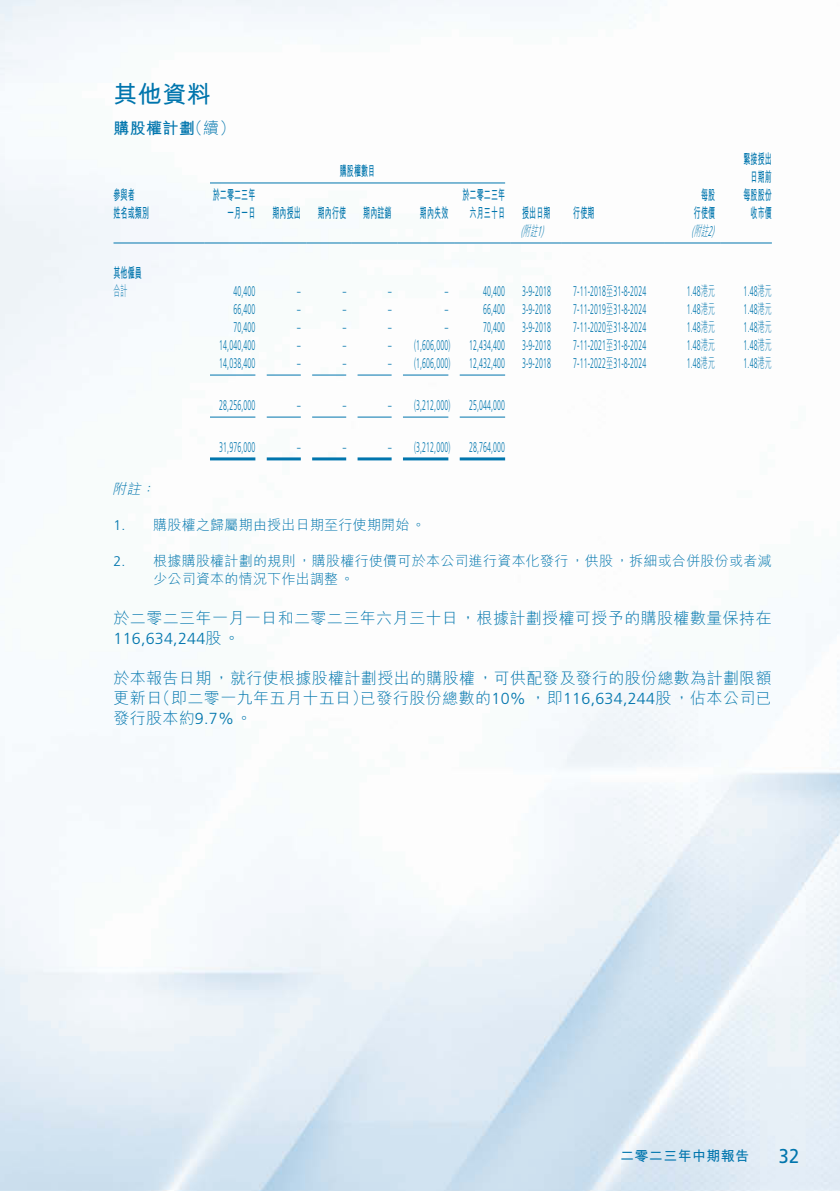
<style>
.page{position:relative;width:840px;height:1191px;background:#fff}
.page>*{position:absolute;margin:0;border:0;box-sizing:border-box;transform-origin:0 0}
.t1{font:700 24px "M Hei HK";color:#0075ad}
.t2{font:20px "Frutiger LT Std";color:#0075ad;scale:.9 1}
.t3{font:300 16px/20px "M Hei HK";letter-spacing:.025em;color:#0075ad;text-align:right}
.t4{font:300 16px "Frutiger LT Std";letter-spacing:.015em;color:#0075ad}
.t5{font:700 16px "M Hei HK";letter-spacing:.015em;color:#0075ad}
.t6{font:300 14px "Frutiger LT Std";letter-spacing:.015em;color:#0075ad;scale:.5 1}
.t7{font:700 14px/18px "M Hei HK";letter-spacing:.015em;color:#0075ad;text-align:center;scale:.5 1}
.t8{font:300 14px "M Hei HK";letter-spacing:.02em;color:#0075ad}
.t9{font:700 14px "M Hei HK";letter-spacing:.015em;color:#0075ad}
.t10{font:italic 300 14px "Frutiger LT Std";color:#0075ad;scale:.5 1}
.t11{font:italic 300 14px "M Hei HK";color:#0075ad;scale:.5 1}
.t12{font:300 14px "Frutiger LT Std";letter-spacing:.015em;color:#0075ad}
.t13{font:italic 300 14px "M Hei HK";color:#0075ad}
.t14{font:300 14px "M Hei HK";letter-spacing:.02em;color:#0075ad;scale:.5 1}
.s1{font-family:"Frutiger LT Std"}
.s2{font-family:"M Hei HK"}
</style>
<div class="page">
<img style="left:0;top:0;width:839px;height:1191px">
<hr style="left:210px;top:182px;width:295px;height:1px;background:#0075ad">
<hr style="left:113px;top:242px;width:91px;height:1px;background:#0075ad">
<hr style="left:204px;top:242px;width:57px;height:1px;background:#0075ad">
<hr style="left:261px;top:242px;width:45px;height:1px;background:#0075ad">
<hr style="left:306px;top:242px;width:45px;height:1px;background:#0075ad">
<hr style="left:351px;top:242px;width:46px;height:1px;background:#0075ad">
<hr style="left:397px;top:242px;width:57px;height:1px;background:#0075ad">
<hr style="left:454px;top:242px;width:56px;height:1px;background:#0075ad">
<hr style="left:510px;top:242px;width:51px;height:1px;background:#0075ad">
<hr style="left:561px;top:242px;width:102px;height:1px;background:#0075ad">
<hr style="left:663px;top:242px;width:57px;height:1px;background:#0075ad">
<hr style="left:720px;top:242px;width:51px;height:1px;background:#0075ad">
<hr style="left:210px;top:374px;width:45px;height:1px;background:#0075ad">
<hr style="left:266px;top:374px;width:34px;height:1px;background:#0075ad">
<hr style="left:312px;top:374px;width:34px;height:1px;background:#0075ad">
<hr style="left:357px;top:374px;width:34px;height:1px;background:#0075ad">
<hr style="left:403px;top:374px;width:45px;height:1px;background:#0075ad">
<hr style="left:459px;top:374px;width:46px;height:1px;background:#0075ad">
<hr style="left:210px;top:416px;width:45px;height:1px;background:#0075ad">
<hr style="left:266px;top:416px;width:34px;height:1px;background:#0075ad">
<hr style="left:312px;top:416px;width:34px;height:1px;background:#0075ad">
<hr style="left:357px;top:416px;width:34px;height:1px;background:#0075ad">
<hr style="left:403px;top:416px;width:45px;height:1px;background:#0075ad">
<hr style="left:459px;top:416px;width:46px;height:1px;background:#0075ad">
<hr style="left:210px;top:457px;width:45px;height:3px;background:#0075ad">
<hr style="left:266px;top:457px;width:34px;height:3px;background:#0075ad">
<hr style="left:312px;top:457px;width:34px;height:3px;background:#0075ad">
<hr style="left:357px;top:457px;width:34px;height:3px;background:#0075ad">
<hr style="left:403px;top:457px;width:45px;height:3px;background:#0075ad">
<hr style="left:459px;top:457px;width:46px;height:3px;background:#0075ad">
<h1 class="t1" style="left:113px;top:77px;width:99px">其他資料</h1>
<p class="t3" style="left:187px;top:118px;width:50px">（續(</p>
<p class="t5" style="left:113px;top:117px;width:83px">購股權計劃</p>
<p class="t7" style="left:113px;top:184px;width:72px;text-align:left">參與者<br>姓名或類別</p>
<p class="t7" style="left:213px;top:184px;width:87px">於二零二三年</p>
<p class="t7" style="left:227px;top:202px;width:58px">一月一日</p>
<p class="t7" style="left:113px;top:262px;width:58px">其他僱員</p>
<p class="t14" style="left:113px;top:281px;width:30px">合計</p>
<p class="t13" style="left:112px;top:479px;width:34px">附註</p>
<p class="t13" style="left:141px;top:479px;width:20px">：</p>
<p class="t6" style="left:233px;top:283px;width:46px">40,400</p>
<p class="t6" style="left:233px;top:301px;width:46px">66,400</p>
<p class="t6" style="left:233px;top:319px;width:46px">70,400</p>
<p class="t6" style="left:219px;top:337px;width:74px">14,040,400</p>
<p class="t6" style="left:219px;top:355px;width:74px">14,038,400</p>
<p class="t6" style="left:219px;top:397px;width:74px">28,256,000</p>
<p class="t6" style="left:219px;top:439px;width:74px">31,976,000</p>
<p class="t7" style="left:272px;top:202px;width:58px">期內授出</p>
<p class="t7" style="left:743px;top:148px;width:58px">緊接授出</p>
<p class="t7" style="left:339px;top:160px;width:72px">購股權數目</p>
<p class="t7" style="left:743px;top:166px;width:58px">日期前每股股份收市價</p>
<p class="t7" style="left:693px;top:184px;width:44px">每股行使價</p>
<p class="t10" style="left:707px;top:223px;width:21px">(2</p>
<p class="t7" style="left:462px;top:184px;width:87px">於二零二三年</p>
<p class="t7" style="left:317px;top:202px;width:58px">期內行使</p>
<p class="t7" style="left:573px;top:202px;width:44px">行使期</p>
<p class="t7" style="left:363px;top:202px;width:58px">期內註銷</p>
<p class="t7" style="left:420px;top:202px;width:58px">期內失效</p>
<p class="t7" style="left:469px;top:202px;width:72px">六月三十日</p>
<p class="t7" style="left:522px;top:202px;width:58px">授出日期</p>
<p class="t11" style="left:522px;top:221px;width:49px">附註 <span class="s1">)</span></p>
<p class="t10" style="left:691px;top:223px;width:13px">(</p>
<p class="t11" style="left:693px;top:221px;width:38px">附註</p>
<p class="t10" style="left:520px;top:223px;width:13px">(</p>
<p class="t10" style="left:537px;top:223px;width:17px">1</p>
<p class="t6" style="left:297px;top:283px;width:8px">–</p>
<p class="t6" style="left:342px;top:283px;width:8px">–</p>
<p class="t6" style="left:388px;top:283px;width:8px">–</p>
<p class="t6" style="left:444px;top:283px;width:8px">–</p>
<p class="t6" style="left:483px;top:283px;width:46px">40,400</p>
<p class="t6" style="left:522px;top:283px;width:59px">3-9-2018</p>
<p class="t6" style="left:573px;top:283px;width:147px">7-11-2018<span class="s2">至</span>31-8-2024</p>
<p class="t6" style="left:686px;top:283px;width:58px">1.48<span class="s2">港元</span></p>
<p class="t6" style="left:743px;top:283px;width:58px">1.48<span class="s2">港元</span></p>
<p class="t6" style="left:297px;top:301px;width:8px">–</p>
<p class="t6" style="left:342px;top:301px;width:8px">–</p>
<p class="t6" style="left:388px;top:301px;width:8px">–</p>
<p class="t6" style="left:444px;top:301px;width:8px">–</p>
<p class="t6" style="left:483px;top:301px;width:46px">66,400</p>
<p class="t6" style="left:522px;top:301px;width:59px">3-9-2018</p>
<p class="t6" style="left:573px;top:301px;width:147px">7-11-2019<span class="s2">至</span>31-8-2024</p>
<p class="t6" style="left:686px;top:301px;width:58px">1.48<span class="s2">港元</span></p>
<p class="t6" style="left:743px;top:301px;width:58px">1.48<span class="s2">港元</span></p>
<p class="t6" style="left:297px;top:319px;width:8px">–</p>
<p class="t6" style="left:342px;top:319px;width:8px">–</p>
<p class="t6" style="left:388px;top:319px;width:8px">–</p>
<p class="t6" style="left:444px;top:319px;width:8px">–</p>
<p class="t6" style="left:483px;top:319px;width:46px">70,400</p>
<p class="t6" style="left:522px;top:319px;width:59px">3-9-2018</p>
<p class="t6" style="left:573px;top:319px;width:147px">7-11-2020<span class="s2">至</span>31-8-2024</p>
<p class="t6" style="left:686px;top:319px;width:58px">1.48<span class="s2">港元</span></p>
<p class="t6" style="left:743px;top:319px;width:58px">1.48<span class="s2">港元</span></p>
<p class="t6" style="left:297px;top:337px;width:8px">–</p>
<p class="t6" style="left:342px;top:337px;width:8px">–</p>
<p class="t6" style="left:388px;top:337px;width:126px">– (1,606,000)</p>
<p class="t6" style="left:468px;top:337px;width:74px">12,434,400</p>
<p class="t6" style="left:522px;top:337px;width:59px">3-9-2018</p>
<p class="t6" style="left:573px;top:337px;width:147px">7-11-2021<span class="s2">至</span>31-8-2024</p>
<p class="t6" style="left:686px;top:337px;width:58px">1.48<span class="s2">港元</span></p>
<p class="t6" style="left:743px;top:337px;width:58px">1.48<span class="s2">港元</span></p>
<p class="t6" style="left:297px;top:355px;width:8px">–</p>
<p class="t6" style="left:342px;top:355px;width:8px">–</p>
<p class="t6" style="left:388px;top:355px;width:126px">– (1,606,000)</p>
<p class="t6" style="left:468px;top:355px;width:74px">12,432,400</p>
<p class="t6" style="left:522px;top:355px;width:59px">3-9-2018</p>
<p class="t6" style="left:573px;top:355px;width:147px">7-11-2022<span class="s2">至</span>31-8-2024</p>
<p class="t6" style="left:686px;top:355px;width:58px">1.48<span class="s2">港元</span></p>
<p class="t6" style="left:743px;top:355px;width:58px">1.48<span class="s2">港元</span></p>
<p class="t6" style="left:297px;top:397px;width:8px">–</p>
<p class="t6" style="left:342px;top:397px;width:8px">–</p>
<p class="t6" style="left:388px;top:397px;width:8px">–</p>
<p class="t6" style="left:414px;top:397px;width:74px">)3,212,000(</p>
<p class="t6" style="left:468px;top:397px;width:74px">25,044,000</p>
<p class="t6" style="left:297px;top:439px;width:8px">–</p>
<p class="t6" style="left:342px;top:439px;width:8px">–</p>
<p class="t6" style="left:388px;top:439px;width:8px">–</p>
<p class="t6" style="left:414px;top:439px;width:74px">)3,212,000(</p>
<p class="t6" style="left:468px;top:439px;width:74px">28,764,000</p>
<p class="t12" style="left:113px;top:517px;width:13px">1.</p>
<p class="t12" style="left:113px;top:553px;width:13px">2.</p>
<p class="t8" style="left:153px;top:515px;width:274px">購股權之歸屬期由授出日期至行使期開始。</p>
<p class="t8" style="left:153px;top:551px;width:619px">根據購股權計劃的規則，購股權行使價可於本公司進行資本化發行，供股，拆細或合併股份或者減</p>
<p class="t8" style="left:153px;top:569px;width:202px">少公司資本的情況下作出調整。</p>
<p class="t3" style="left:113px;top:608px;width:659px">於二零二三年一月一日和二零二三年六月三十日，根據計劃授權可授予的購股權數量保持在</p>
<p class="t4" style="left:113px;top:630px;width:128px">116,634,244<span class="s2">股。</span></p>
<p class="t3" style="left:113px;top:668px;width:659px">於本報告日期，就行使根據股權計劃授出的購股權，可供配發及發行的股份總數為計劃限額已發行股份總數的<span class="s1">10%</span> ，即<span class="s1">116,634,244</span>股，佔本公司已</p>
<p class="t3" style="left:154px;top:688px;width:214px">（即二零一九年五月十五日）</p>
<p class="t3" style="left:113px;top:688px;width:140px;text-align:left">更新日<br>發行股本約<span class="s1">9.7%</span>。</p>
<p class="t9" style="left:620px;top:1145px;width:130px">二零二三年中期報告</p>
<h2 class="t2" style="left:778px;top:1144px;width:24px">32</h2>
</div>
